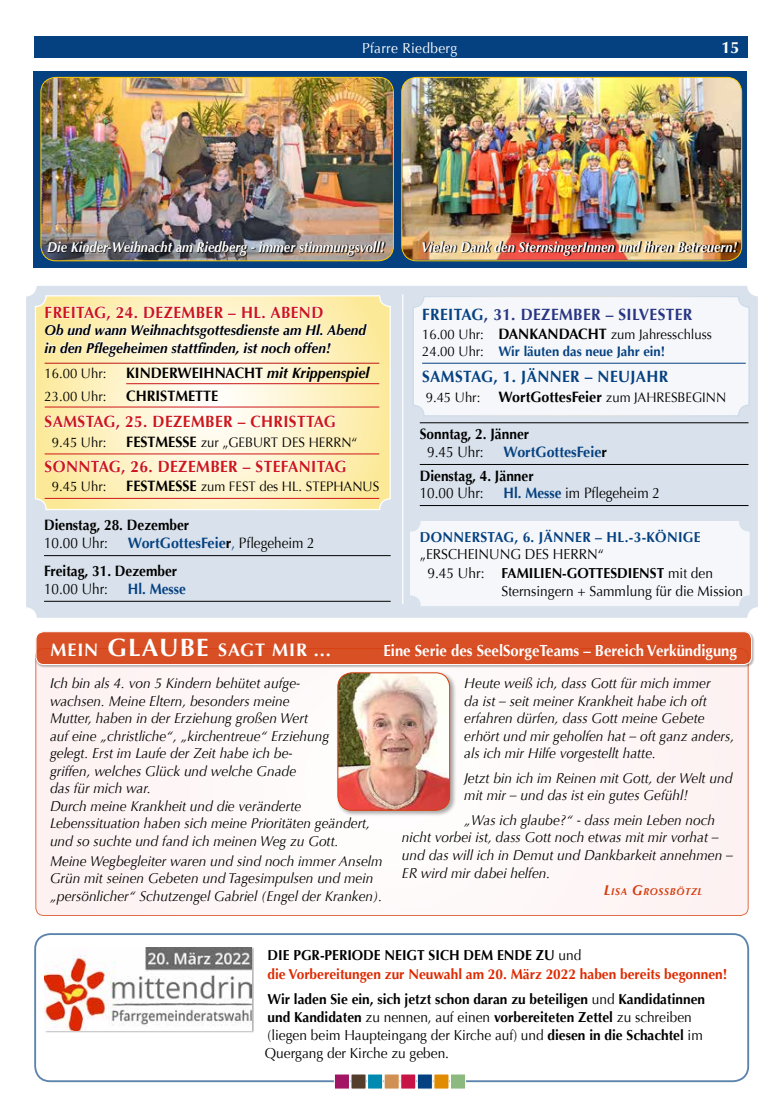
<style>
.page{position:relative;width:784px;height:1117px;background:#fff}
.page>*{position:absolute;margin:0;border:0;box-sizing:border-box;transform-origin:0 0}
.t1{font:700 18px "Optima";letter-spacing:.05em;color:#fff}
.t2{font:700 16.25px "Optima";letter-spacing:.025em;color:#cd171a;scale:.95 1}
.t3{font:700 16.25px "Optima";letter-spacing:.025em;color:#283583;scale:.95 1}
.t4{font:700 16.25px "Optima";letter-spacing:.025em;color:#054181;scale:.95 1}
.t5{font:700 16.25px "Optima";color:#fff}
.t6{font:700 16px "Optima";color:#fff;scale:.93 1}
.t7{font:700 15px/28.1px "Optima";color:#000;scale:.95 1}
.t8{font:15px "Optima";color:#000;scale:.9 1}
.t9{font:700 15px "Optima";color:#000;scale:.91 1}
.t10{font:700 15px "Optima";color:#054181;scale:.9 1}
.t11{font:italic 14.38px/17.5px "Optima";color:#000;scale:.95 1}
.t12{font:700 14.38px/18.1px "Optima";color:#000;scale:.95 1}
.t13{font:italic 700 14.38px "Optima";color:#fff;scale:.9 1}
.t14{font:700 14.38px/18.1px "Optima";color:#dd2a01;scale:.95 1}
.t15{font:14.38px/18.9px "Optima";color:#000;scale:.95 1}
.t16{font:italic 700 14.38px/17.2px "Optima";letter-spacing:.005em;color:#000;scale:.95 1}
.t17{font:700 14.38px "Optima";letter-spacing:.025em;color:#054181;scale:.95 1}
.t18{font:14.38px "Optima";letter-spacing:.025em;color:#fff;scale:.95 1}
.t19{font:13.75px/16.5px "Optima";color:#000;scale:.95 1}
.t20{font:italic 700 10.12px "Optima";letter-spacing:.07em;color:#d53d0e;scale:.95 1}
.s1{font-style:italic}
.s2{font-weight:700;font-size:15px}
.s3{color:#054181}
.s4{font-weight:400;color:#054181}
.s5{font-weight:400}
.s6{font-weight:700;color:#054181}
.s7{font-weight:700}
.s8{font-size:25px}
.s9{font-size:14.38px}
.s10{color:#000}
.s11{font-weight:400;color:#000}
</style>
<div class="page">
<div style="left:34px;top:932px;width:714px;height:149px;border:2px solid #054181;border-radius:15px"></div>
<div style="left:34px;top:36px;width:712px;height:22px;background:#054181"></div>
<div style="left:36px;top:648px;width:711px;height:267px;background:#fef6f6;border-radius:8px"></div>
<div style="left:35px;top:630px;width:719px;height:37px;background:#000;opacity:.33"></div>
<div style="left:36px;top:631px;width:715px;height:33px;background:#d95026;border-radius:8px"></div>
<div style="left:35px;top:631px;width:716px;height:34px;border:1px solid #fff;border-radius:8px"></div>
<div style="left:336px;top:670px;width:120px;height:146px;background:#000;opacity:.33"></div>
<img style="left:337px;top:672px;width:112px;height:138px">
<div style="left:337px;top:672px;width:113px;height:138px;border:1px solid #d53d0e;border-radius:14px"></div>
<div style="left:417px;top:1073px;width:15px;height:15px;background:#054181;border:1px solid #fff"></div>
<div style="left:400px;top:1073px;width:16px;height:15px;background:#c71345;border:1px solid #fff"></div>
<div style="left:383px;top:1073px;width:16px;height:15px;background:#d19053;border:1px solid #fff"></div>
<div style="left:367px;top:1073px;width:15px;height:15px;background:#008ab1;border:1px solid #fff"></div>
<div style="left:334px;top:1073px;width:15px;height:15px;background:#a21464;border:1px solid #fff"></div>
<div style="left:350px;top:1073px;width:16px;height:15px;background:#543d2b;border:1px solid #fff"></div>
<div style="left:433px;top:1073px;width:16px;height:15px;background:#e18c00;border:1px solid #fff"></div>
<div style="left:450px;top:1073px;width:15px;height:15px;background:#8cb97e;border:1px solid #fff"></div>
<svg style="left:34px;top:71px;width:712px;height:197px;background:#11477a"></svg>
<img style="left:41px;top:77px;width:352px;height:184px">
<div style="left:40px;top:77px;width:353px;height:184px;border:1px solid #fc0;border-radius:15px"></div>
<svg style="left:48px;top:241px;width:338px;height:15px;background:#5a5758"></svg>
<img style="left:401px;top:77px;width:340px;height:183px">
<div style="left:401px;top:77px;width:340px;height:184px;border:1px solid #fc0;border-radius:15px"></div>
<img style="left:422px;top:241px;width:316px;height:15px">
<div style="left:44px;top:946px;width:210px;height:86px;background:#000;opacity:.3"></div>
<img style="left:45px;top:947px;width:206px;height:83px">
<div style="left:25px;top:285px;width:733px;height:333px;background:#d9e2ec;border-radius:11px"></div>
<hr style="left:402px;top:294px;width:1px;height:310px;background:#fff">
<div style="left:413px;top:296px;width:335px;height:120px;background:#f5f7fa;border-radius:11px"></div>
<div style="left:412px;top:296px;width:337px;height:120px;border:1px solid #fff;border-radius:11px"></div>
<hr style="left:422px;top:363px;width:323px;height:1px;background:#054181">
<div style="left:410px;top:521px;width:338px;height:84px;background:#f5f7fa;border-radius:11px"></div>
<div style="left:410px;top:521px;width:339px;height:85px;border:1px solid #fff;border-radius:11px"></div>
<hr style="left:44px;top:555px;width:346px;height:1px;background:#000">
<hr style="left:44px;top:601px;width:346px;height:1px;background:#000">
<svg style="left:37px;top:297px;width:351px;height:211px;background:#fcefbe"></svg>
<div style="left:35px;top:295px;width:355px;height:215px;border:1px solid #fff;border-radius:11px"></div>
<hr style="left:45px;top:363px;width:334px;height:1px;background:#be1716">
<hr style="left:126px;top:383px;width:253px;height:1px;background:#cd171a">
<hr style="left:45px;top:406px;width:334px;height:1px;background:#cd171a">
<hr style="left:45px;top:453px;width:334px;height:1px;background:#cd171a">
<hr style="left:45px;top:498px;width:334px;height:1px;background:#cd171a">
<svg style="left:44px;top:295px;width:324px;height:65px;background:#fdf3cc"></svg>
<svg style="left:44px;top:401px;width:291px;height:30px;background:#fcefd5"></svg>
<svg style="left:44px;top:445px;width:302px;height:30px;background:#fcedcb"></svg>
<hr style="left:419px;top:422px;width:329px;height:1px;background:#000">
<hr style="left:419px;top:464px;width:329px;height:1px;background:#000">
<hr style="left:419px;top:505px;width:329px;height:1px;background:#000">
<p class="t18" style="left:362px;top:40px;width:102px">Pfarre Riedberg</p>
<p class="t5" style="left:721px;top:38px;width:20px">15</p>
<p class="t13" style="left:47px;top:238px;width:376px">Die Kinder-Weihnacht am Riedberg - immer stimmungsvoll!</p>
<p class="t13" style="left:421px;top:238px;width:352px">Vielen Dank den SternsingerInnen und ihren Betreuern!</p>
<p class="t2" style="left:45px;top:303px;width:295px">FREITAG, 24. DEZEMBER – HL. ABEND</p>
<p class="t16" style="left:45px;top:322px;width:340px">Ob und wann Weihnachtsgottesdienste am Hl. Abend in den Pflegeheimen stattfinden, ist noch offen!</p>
<p class="t19" style="left:45px;top:365px;width:66px">16.00 Uhr:</p>
<p class="t7" style="left:126px;top:358px;width:257px">KINDERWEIHNACHT <span class="s1">mit Krippenspiel</span></p>
<p class="t19" style="left:45px;top:388px;width:66px">23.00 Uhr:</p>
<p class="t7" style="left:126px;top:382px;width:98px">CHRISTMETTE</p>
<p class="t2" style="left:45px;top:412px;width:308px">SAMSTAG, 25. DEZEMBER – CHRISTTAG</p>
<p class="t19" style="left:52px;top:433px;width:59px">9.45 Uhr:</p>
<p class="t19" style="left:126px;top:433px;width:245px"><span class="s2">FESTMESSE</span> zur „GEBURT DES HERRN“</p>
<p class="t2" style="left:45px;top:456px;width:319px">SONNTAG, 26. DEZEMBER – STEFANITAG</p>
<p class="t19" style="left:52px;top:478px;width:59px">9.45 Uhr:</p>
<p class="t19" style="left:126px;top:478px;width:268px"><span class="s2">FESTMESSE</span> zum FEST des HL. STEPHANUS</p>
<p class="t9" style="left:44px;top:516px;width:161px">Dienstag, 28. Dezember</p>
<p class="t8" style="left:44px;top:534px;width:72px">10.00 Uhr:</p>
<p class="t7" style="left:44px;top:529px;width:286px;text-indent:84px"><span class="s3">WortGottesFeie</span>r<span class="s4">,</span> <span class="s5">Pflegeheim 2<br></span>Freitag, 31. Dezember</p>
<p class="t8" style="left:44px;top:580px;width:72px">10.00 Uhr:</p>
<p class="t10" style="left:128px;top:580px;width:66px">Hl. Messe</p>
<p class="t3" style="left:422px;top:304px;width:286px"><span class="s3">FREITAG</span>, 31. DEZEMBER – SILVESTER</p>
<p class="t19" style="left:422px;top:326px;width:306px">16.00 Uhr: <span class="s2">DANKANDACHT</span> zum Jahresschluss<br>24.00 Uhr: <span class="s6">Wir läuten das neue Jahr ein!</span></p>
<p class="t4" style="left:422px;top:367px;width:260px">SAMSTAG, 1. JÄNNER – NEUJAHR</p>
<p class="t19" style="left:425px;top:389px;width:317px">9.45 Uhr: <span class="s2">WortGottesFeier</span> zum JAHRESBEGINN</p>
<p class="t9" style="left:419px;top:425px;width:122px">Sonntag, 2. Jänner</p>
<p class="t8" style="left:427px;top:443px;width:64px">9.45 Uhr:</p>
<p class="t7" style="left:419px;top:440px;width:198px;line-height:23.5px;text-indent:84px"><span class="s3">WortGottesFeie</span>r<br>Dienstag, 4. Jänner</p>
<p class="t8" style="left:419px;top:484px;width:72px">10.00 Uhr:</p>
<p class="t8" style="left:503px;top:484px;width:175px"><span class="s6">Hl. Messe</span> im Pflegeheim 2</p>
<p class="t17" style="left:419px;top:528px;width:297px">DONNERSTAG, 6. JÄNNER – HL.-3-KÖNIGE</p>
<p class="t15" style="left:427px;top:545px;width:302px;text-indent:-8px">„ERSCHEINUNG DES HERRN“<br>9.45 Uhr: <span class="s7">FAMILIEN-GOTTESDIENST</span> mit den</p>
<p class="t15" style="left:501px;top:581px;width:255px">Sternsingern + Sammlung für die Mission</p>
<p class="t1" style="left:50px;top:639px;width:281px">MEIN <span class="s8">GLAUBE</span> SAGT MIR ...</p>
<p class="t6" style="left:383px;top:641px;width:381px">Eine Serie des SeelSorgeTeams – Bereich Verkündigung</p>
<p class="t11" style="left:50px;top:674px;width:338px">Ich bin als 4. von 5 Kindern behütet aufge-<br>wachsen. Meine Eltern, besonders meine<br>Mutter, haben in der Erziehung großen Wert<br>auf eine „christliche“, „kirchentreue“ Erziehung gelegt. Erst im Laufe der Zeit habe ich be-<br>griffen, welches Glück und welche Gnade<br>das für mich war.<br>Durch meine Krankheit und die veränderte Lebenssituation haben sich meine Prioritäten geändert, und so suchte und fand ich meinen Weg zu Gott.</p>
<p class="t11" style="left:50px;top:852px;width:351px">Meine Wegbegleiter waren und sind noch immer Anselm<br>Grün mit seinen Gebeten und Tagesimpulsen und mein „persönlicher“ Schutzengel Gabriel (Engel der Kranken).</p>
<p class="t11" style="left:464px;top:674px;width:285px">Heute weiß ich, dass Gott für mich immer<br>da ist – seit meiner Krankheit habe ich oft erfahren dürfen, dass Gott meine Gebete erhört und mir geholfen hat – oft ganz anders, als ich mir Hilfe vorgestellt hatte.</p>
<p class="t11" style="left:464px;top:769px;width:284px">Jetzt bin ich im Reinen mit Gott, der Welt und mit mir – und das ist ein gutes Gefühl!</p>
<p class="t11" style="left:401px;top:811px;width:350px;text-indent:62px">„Was ich glaube?“ - dass mein Leben noch nicht vorbei ist, dass Gott noch etwas mit mir vorhat – und das will ich in Demut und Dankbarkeit annehmen – ER wird mir dabei helfen.</p>
<p class="t20" style="left:603px;top:885px;width:104px"><span class="s9">L</span>ISA <span class="s9">G</span>ROSSBÖTZL</p>
<p class="t14" style="left:267px;top:946px;width:485px"><span class="s10">DIE PGR-PERIODE NEIGT SICH DEM ENDE ZU</span> <span class="s11">und<br></span>die Vorbereitungen zur Neuwahl am 20. März 2022 haben bereits begonnen!</p>
<p class="t12" style="left:265px;top:989px;width:464px">Wir laden Sie ein, sich jetzt schon daran zu beteiligen <span class="s5">und</span> Kandidatinnen und Kandidaten <span class="s5">zu nennen, auf einen</span> vorbereiteten Zettel <span class="s5">zu schreiben (liegen beim Haupteingang der Kirche auf) und</span> diesen in die Schachtel <span class="s5">im Quergang der Kirche zu geben.</span></p>
</div>
